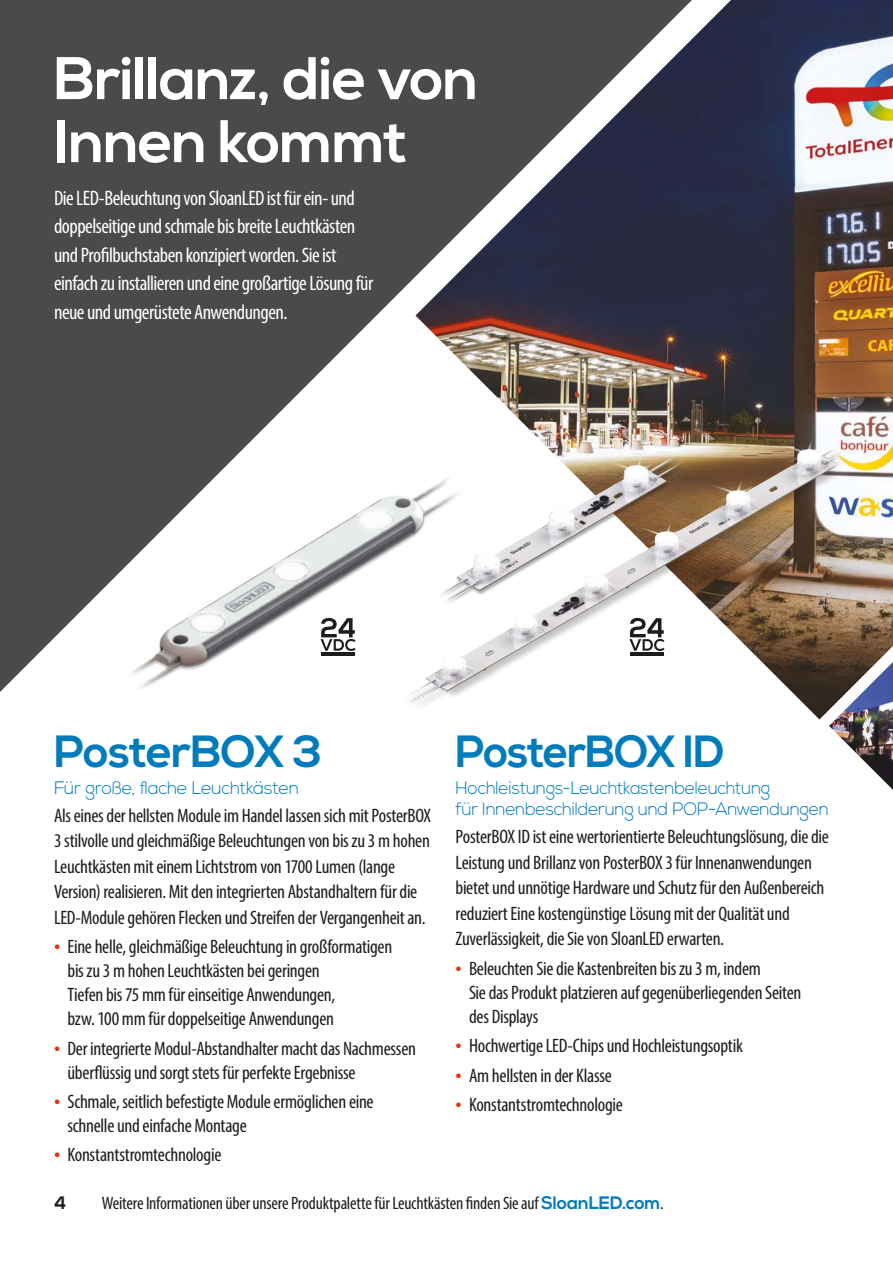
<style>
.page{position:relative;width:893px;height:1263px;background:#fff}
.page>*{position:absolute;margin:0;border:0;box-sizing:border-box;transform-origin:0 0}
.t1{font:700 60px/63px "Nexa";letter-spacing:-.015em;color:#fff}
.t2{font:700 45px "Nexa";letter-spacing:-.025em;color:#007bbb}
.t3{font:condensed 21px/28.5px "Myriad Pro";letter-spacing:-.025em;color:#fff}
.t4{font:condensed 19.5px/25.5px "Myriad Pro";letter-spacing:-.015em;color:#1d1d1b}
.t5{font:300 18px/21.6px "Nexa";letter-spacing:-.02em;color:#007bbb}
.t6{font:condensed 18px "Myriad Pro";letter-spacing:-.015em;color:#1d1d1b}
.t7{font:700 18px "Nexa";color:#1d1d1b}
.s1{font-size:24px;color:#e63312}
.s2{font-family:"Nexa";font-weight:700;font-stretch:normal;color:#007bbb}
</style>
<div class="page">
<img style="left:692px;top:0;width:201px;height:374px">
<svg style="left:0;top:0;width:692px;height:692px;background:#585759"></svg>
<img style="left:864px;top:761px;width:29px;height:29px">
<img style="left:75px;top:448px;width:302px;height:244px">
<img style="left:377px;top:374px;width:516px;height:387px">
<img style="left:419px;top:432px;width:276px;height:190px">
<svg style="left:629px;top:618px;width:36px;height:33px"></svg>
<hr style="left:630px;top:652px;width:34px;height:4px;background:#1d1d1b">
<svg style="left:321px;top:618px;width:35px;height:33px"></svg>
<hr style="left:321px;top:652px;width:34px;height:4px;background:#1d1d1b">
<h1 class="t1" style="left:54px;top:49px;width:426px">Brillanz, die von<br>Innen kommt</h1>
<p class="t3" style="left:54px;top:183px;width:321px">Die LED-Beleuchtung von SloanLED ist für ein- und doppelseitige und schmale bis breite Leuchtkästen und Profilbuchstaben konzipiert worden. Sie ist einfach zu installieren und eine großartige Lösung für neue und umgerüstete Anwendungen.</p>
<h2 class="t2" style="left:54px;top:725px;width:270px">PosterBOX 3</h2>
<p class="t5" style="left:54px;top:777px;width:247px">Für große, flache Leuchtkästen</p>
<p class="t4" style="left:54px;top:802px;width:379px">Als eines der hellsten Module im Handel lassen sich mit PosterBOX 3 stilvolle und gleichmäßige Beleuchtungen von bis zu 3 m hohen Leuchtkästen mit einem Lichtstrom von 1700 Lumen (lange Version) realisieren. Mit den integrierten Abstandhaltern für die LED-Module gehören Flecken und Streifen der Vergangenheit an.</p>
<p class="t4" style="left:68px;top:934px;width:326px;line-height:24px;text-indent:-14px"><span class="s1">•</span> Eine helle, gleichmäßige Beleuchtung in großformatigen bis zu 3 m hohen Leuchtkästen bei geringen<br>Tiefen bis 75 mm für einseitige Anwendungen,<br>bzw. 100 mm für doppelseitige Anwendungen</p>
<p class="t4" style="left:68px;top:1036px;width:350px;line-height:24px;text-indent:-14px"><span class="s1">•</span> Der integrierte Modul-Abstandhalter macht das Nachmessen überflüssig und sorgt stets für perfekte Ergebnisse</p>
<p class="t4" style="left:67px;top:1089px;width:308px;line-height:24px;text-indent:-13px"><span class="s1">•</span> Schmale, seitlich befestigte Module ermöglichen eine schnelle und einfache Montage</p>
<p class="t4" style="left:54px;top:1142px;width:169px"><span class="s1">•</span> Konstantstromtechnologie</p>
<h2 class="t2" style="left:455px;top:725px;width:271px">PosterBOX ID</h2>
<p class="t5" style="left:455px;top:777px;width:375px">Hochleistungs-Leuchtkastenbeleuchtung<br>für Innenbeschilderung und POP-Anwendungen</p>
<p class="t4" style="left:455px;top:824px;width:375px">PosterBOX ID ist eine wertorientierte Beleuchtungslösung, die die Leistung und Brillanz von PosterBOX 3 für Innenanwendungen bietet und unnötige Hardware und Schutz für den Außenbereich reduziert Eine kostengünstige Lösung mit der Qualität und Zuverlässigkeit, die Sie von SloanLED erwarten.</p>
<p class="t4" style="left:469px;top:956px;width:334px;line-height:24px;text-indent:-14px"><span class="s1">•</span> Beleuchten Sie die Kastenbreiten bis zu 3 m, indem<br>Sie das Produkt platzieren auf gegenüberliegenden Seiten des Displays</p>
<p class="t4" style="left:455px;top:1033px;width:289px"><span class="s1">•</span> Hochwertige LED-Chips und Hochleistungsoptik</p>
<p class="t4" style="left:455px;top:1062px;width:158px"><span class="s1">•</span> Am hellsten in der Klasse</p>
<p class="t4" style="left:455px;top:1091px;width:169px"><span class="s1">•</span> Konstantstromtechnologie</p>
<p class="t7" style="left:54px;top:1193px;width:14px">4</p>
<p class="t6" style="left:102px;top:1192px;width:563px">Weitere Informationen über unsere Produktpalette für Leuchtkästen finden Sie auf <span class="s2">SloanLED.com</span>.</p>
</div>
